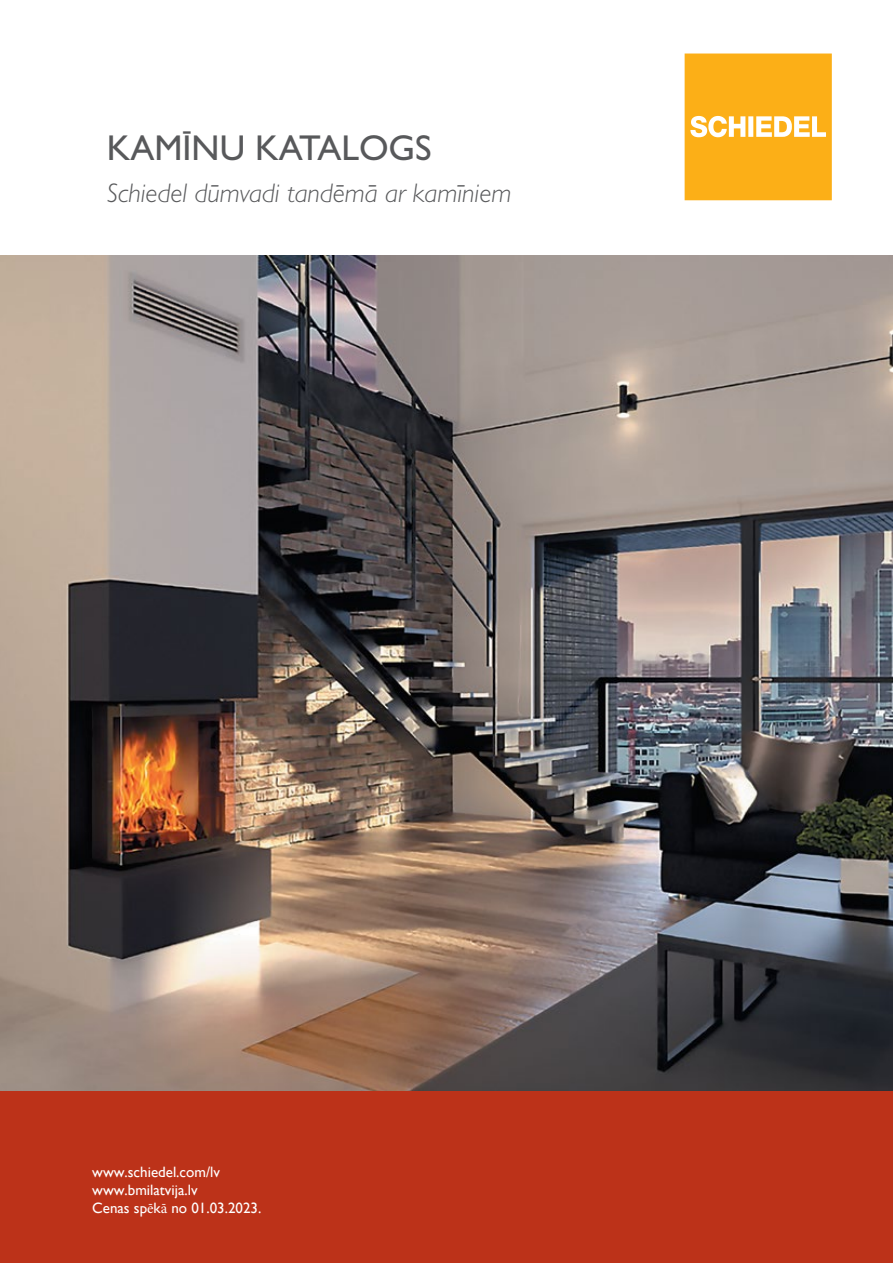
<style>
.page{position:relative;width:893px;height:1263px;background:#fff}
.page>*{position:absolute;margin:0;border:0;box-sizing:border-box;transform-origin:0 0}
.t1{font:36px "Gill Sans CE";color:#58595b}
.t2{font:italic 300 27px "Gill Sans CE";color:#58595b}
.t3{font:15px/17.9px "Gill Sans";color:#fff}
.s1{font-family:"Minion Pro"}
</style>
<div class="page">
<div style="left:0;top:1091px;width:893px;height:172px;background:#bc3219"></div>
<svg style="left:685px;top:54px;width:147px;height:146px;background:#fcb528"></svg>
<img style="left:0;top:255px;width:893px;height:836px">
<h1 class="t1" style="left:107px;top:127px;width:326px">KAMĪNU KATALOGS</h1>
<h2 class="t2" style="left:107px;top:177px;width:406px">Schiedel dūmvadi tandēmā ar kamīniem</h2>
<p class="t3" style="left:92px;top:1163px;width:171px">www.schiedel.com/lv www.bmilatvija.lv<br>Cenas sp<span class="s1">ē</span>k<span class="s1">ā</span> no 01.03.2023.</p>
</div>
